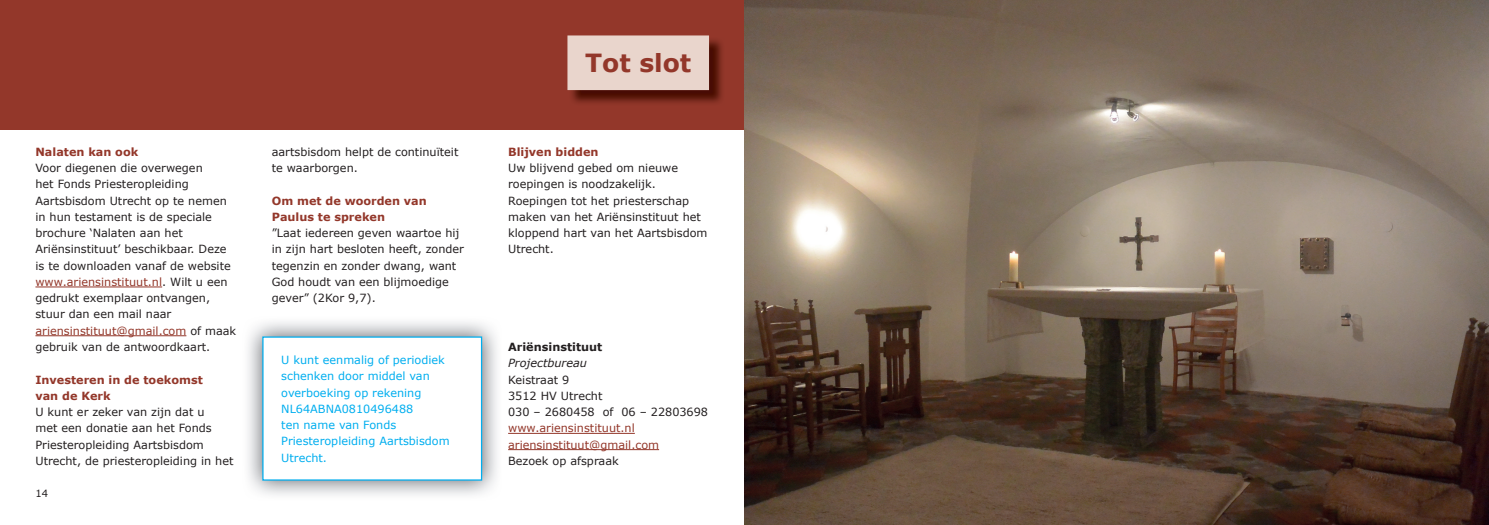
<style>
.page{position:relative;width:1489px;height:525px;background:#fff}
.page>*{position:absolute;margin:0;border:0;box-sizing:border-box;transform-origin:0 0}
.t1{font:700 25px "Verdana";color:#93372a}
.t2{font:11.25px/16.2px "Verdana";color:#231f20}
.t3{font:11.25px/16.2px "Verdana";color:#00aeef}
.t4{font:700 11.25px/16.2px "Verdana";color:#93372a}
.t5{font:11.25px/16.2px "Verdana";color:#93372a}
.t6{font:700 11.25px "Verdana";color:#231f20}
.t7{font:italic 11.25px "Verdana";color:#231f20}
.t8{font:10px "Verdana";color:#231f20}
.s1{color:#93372a}
</style>
<div class="page">
<div style="left:0;top:0;width:744px;height:129px;background:#93372a"></div>
<hr style="left:35px;top:286px;width:127px;height:1px;background:#93372a">
<hr style="left:35px;top:335px;width:151px;height:1px;background:#93372a">
<hr style="left:508px;top:433px;width:127px;height:1px;background:#93372a">
<hr style="left:508px;top:449px;width:151px;height:1px;background:#93372a">
<img style="left:248px;top:322px;width:249px;height:173px">
<div style="left:263px;top:337px;width:218px;height:142px;background:#fff"></div>
<div style="left:262px;top:336px;width:220px;height:144px;border:1px solid #00aeef"></div>
<img style="left:569px;top:40px;width:153px;height:63px">
<div style="left:567px;top:35px;width:142px;height:55px;background:#e9d5cc"></div>
<div style="left:585px;top:53px;width:105px;height:20px;background:#e9d5cc"></div>
<img style="left:744px;top:0;width:744px;height:524px">
<p class="t4" style="left:35px;top:143px;width:104px">Nalaten kan ook</p>
<p class="t2" style="left:35px;top:160px;width:202px">Voor diegenen die overwegen<br>het Fonds Priesteropleiding<br>Aartsbisdom Utrecht op te nemen in hun testament is de speciale brochure ‘Nalaten aan het<br>Ariënsinstituut’ beschikbaar. Deze is te downloaden vanaf de website <span class="s1">www.ariensinstituut.nl</span>. Wilt u een gedrukt exemplaar ontvangen, stuur dan een mail naar <span class="s1">ariensinstituut@gmail.com</span> of maak gebruik van de antwoordkaart.</p>
<p class="t4" style="left:35px;top:371px;width:169px">Investeren in de toekomst van de Kerk</p>
<p class="t2" style="left:35px;top:403px;width:200px">U kunt er zeker van zijn dat u<br>met een donatie aan het Fonds<br>Priesteropleiding Aartsbisdom<br>Utrecht, de priesteropleiding in het</p>
<p class="t8" style="left:35px;top:486px;width:14px">14</p>
<p class="t2" style="left:272px;top:143px;width:188px">aartsbisdom helpt de continuïteit te waarborgen.</p>
<p class="t4" style="left:272px;top:192px;width:156px">Om met de woorden van<br>Paulus te spreken</p>
<p class="t2" style="left:272px;top:224px;width:194px">”Laat iedereen geven waartoe hij in zijn hart besloten heeft, zonder tegenzin en zonder dwang, want<br>God houdt van een blijmoedige gever” (2Kor 9,7).</p>
<p class="t3" style="left:281px;top:351px;width:170px">U kunt eenmalig of periodiek schenken door middel van overboeking op rekening<br>NL64ABNA0810496488<br>ten name van Fonds<br>Priesteropleiding Aartsbisdom<br>Utrecht.</p>
<h1 class="t1" style="left:585px;top:45px;width:108px">Tot slot</h1>
<p class="t4" style="left:508px;top:143px;width:92px">Blijven bidden</p>
<p class="t2" style="left:508px;top:160px;width:201px">Uw blijvend gebed om nieuwe roepingen is noodzakelijk.<br>Roepingen tot het priesterschap maken van het Ariënsinstituut het kloppend hart van het Aartsbisdom<br>Utrecht.</p>
<p class="t6" style="left:508px;top:339px;width:96px">Ariënsinstituut</p>
<p class="t7" style="left:508px;top:355px;width:80px">Projectbureau</p>
<p class="t2" style="left:508px;top:371px;width:201px">Keistraat 9<br>3512 HV Utrecht<br>030 – 2680458 of 06 – 22803698</p>
<p class="t5" style="left:508px;top:420px;width:152px">www.ariensinstituut.nl ariensinstituut@gmail.com</p>
<p class="t2" style="left:508px;top:452px;width:112px">Bezoek op afspraak</p>
</div>
